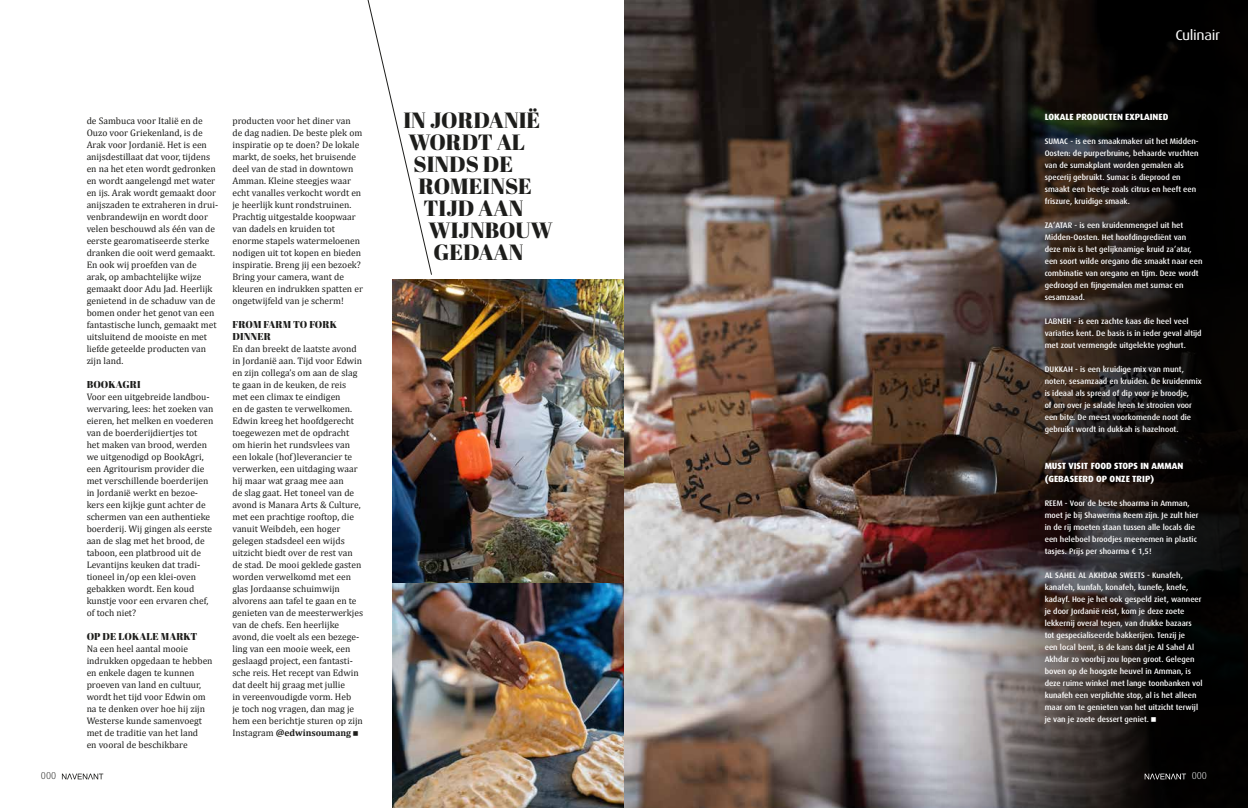
<style>
.page{position:relative;width:1248px;height:808px;background:#fff}
.page>*{position:absolute;margin:0;border:0;box-sizing:border-box;transform-origin:0 0}
.t1{font:22px "Abril Fatface";color:#1d1d1b}
.t2{font:14px "Dax Pro";letter-spacing:-.025em;color:#fff;scale:1.1 1}
.t3{font:10px/12px "Abril Fatface";letter-spacing:.01em;color:#1d1d1b}
.t4{font:300 10px "Dax Pro";color:#1d1d1b}
.t5{font:300 10px "Dax Pro";color:#fff}
.t6{font:9.5px/12px "Cambria";color:#1d1d1b}
.t7{font:800 9px/13px "Dax Pro";color:#fff}
.t8{font:500 8px/12px "Dax Pro";color:#fff}
.s1{font-weight:700}
</style>
<div class="page">
<img style="left:392px;top:583px;width:232px;height:225px">
<img style="left:392px;top:279px;width:232px;height:304px">
<img style="left:624px;top:0;width:304px;height:808px">
<svg style="left:928px;top:0;width:319px;height:808px;background:#2e2725"></svg>
<svg style="left:62px;top:774px;width:41px;height:5px"></svg>
<svg style="left:1144px;top:774px;width:41px;height:5px"></svg>
<svg style="left:367px;top:0;width:65px;height:275px"></svg>
<p class="t6" style="left:87px;top:115px;width:133px">de Sambuca voor Italië en de<br>Ouzo voor Griekenland, is de<br>Arak voor Jordanië. Het is een anijsdestillaat dat voor, tijdens en na het eten wordt gedronken en wordt aangelengd met water en ijs. Arak wordt gemaakt door anijszaden te extraheren in drui&shy;venbrandewijn en wordt door velen beschouwd als één van de eerste gearomatiseerde sterke dranken die ooit werd gemaakt.<br>En ook wij proefden van de arak, op ambachtelijke wijze gemaakt door Adu Jad. Heerlijk genietend in de schaduw van de bomen onder het genot van een fantastische lunch, gemaakt met uitsluitend de mooiste en met liefde geteelde producten van zijn land.</p>
<p class="t3" style="left:87px;top:379px;width:55px">BOOKAGRI</p>
<p class="t6" style="left:87px;top:391px;width:128px">Voor een uitgebreide landbou&shy;wervaring, lees: het zoeken van eieren, het melken en voederen van de boerderijdiertjes tot<br>het maken van brood, werden we uitgenodigd op BookAgri, een Agritourism provider die met verschillende boerderijen in Jordanië werkt en bezoe&shy;kers een kijkje gunt achter de schermen van een authentieke boerderij. Wij gingen als eerste aan de slag met het brood, de taboon, een platbrood uit de<br>Levantijns keuken dat tradi&shy;tioneel in/op een klei-oven gebakken wordt. Een koud kunstje voor een ervaren chef, of toch niet?</p>
<p class="t3" style="left:87px;top:631px;width:112px">OP DE LOKALE MARKT</p>
<p class="t6" style="left:87px;top:643px;width:127px">Na een heel aantal mooie indrukken opgedaan te hebben en enkele dagen te kunnen proeven van land en cultuur, wordt het tijd voor Edwin om na te denken over hoe hij zijn<br>Westerse kunde samenvoegt met de traditie van het land<br>en vooral de beschikbare</p>
<p class="t6" style="left:232px;top:115px;width:132px">producten voor het diner van de dag nadien. De beste plek om inspiratie op te doen? De lokale markt, de soeks, het bruisende deel van de stad in downtown<br>Amman. Kleine steegjes waar echt vanalles verkocht wordt en je heerlijk kunt rondstruinen.<br>Prachtig uitgestalde koopwaar van dadels en kruiden tot enorme stapels watermeloenen nodigen uit tot kopen en bieden inspiratie. Breng jij een bezoek?<br>Bring your camera, want de kleuren en indrukken spatten er ongetwijfeld van je scherm!</p>
<p class="t3" style="left:232px;top:319px;width:106px">FROM FARM TO FORK<br>DINNER</p>
<p class="t6" style="left:232px;top:343px;width:132px">En dan breekt de laatste avond in Jordanië aan. Tijd voor Edwin en zijn collega’s om aan de slag te gaan in de keuken, de reis met een climax te eindigen<br>en de gasten te verwelkomen.<br>Edwin kreeg het hoofdgerecht toegewezen met de opdracht om hierin het rundsvlees van een lokale (hof)leverancier te verwerken, een uitdaging waar hij maar wat graag mee aan<br>de slag gaat. Het toneel van de avond is Manara Arts &amp; Culture, met een prachtige rooftop, die vanuit Weibdeh, een hoger gelegen stadsdeel een wijds uitzicht biedt over de rest van de stad. De mooi geklede gasten worden verwelkomd met een glas Jordaanse schuimwijn alvorens aan tafel te gaan en te genieten van de meesterwerkjes van de chefs. Een heerlijke avond, die voelt als een bezege&shy;ling van een mooie week, een geslaagd project, een fantasti&shy;sche reis. Het recept van Edwin dat deelt hij graag met jullie<br>in vereenvoudigde vorm. Heb<br>je toch nog vragen, dan mag je hem een berichtje sturen op zijn<br>Instagram <span class="s1">@edwinsoumang</span> ■</p>
<h1 class="t1" style="left:403px;top:105px;width:138px">IN JORDANIË</h1>
<h1 class="t1" style="left:408px;top:127px;width:118px">WORDT AL</h1>
<h1 class="t1" style="left:413px;top:149px;width:101px">SINDS DE</h1>
<h1 class="t1" style="left:418px;top:171px;width:115px">ROMEINSE</h1>
<h1 class="t1" style="left:423px;top:193px;width:102px">TIJD AAN</h1>
<h1 class="t1" style="left:428px;top:215px;width:126px">WIJNBOUW</h1>
<h1 class="t1" style="left:433px;top:237px;width:92px">GEDAAN</h1>
<h2 class="t2" style="left:1175px;top:26px;width:42px">Culinair</h2>
<p class="t7" style="left:1044px;top:110px;width:125px">LOKALE PRODUCTEN EXPLAINED</p>
<p class="t8" style="left:1044px;top:135px;width:155px">SUMAC - is een smaakmaker uit het Midden-Oosten: de purperbruine, behaarde vruchten van de sumakplant worden gemalen als specerij gebruikt. Sumac is dieprood en smaakt een beetje zoals citrus en heeft een friszure, kruidige smaak.</p>
<p class="t8" style="left:1044px;top:219px;width:159px">ZA’ATAR - is een kruidenmengsel uit het Midden-Oosten. Het hoofdingrediënt van deze mix is het gelijknamige kruid za’atar, een soort wilde oregano die smaakt naar een combinatie van oregano en tijm. Deze wordt gedroogd en fijngemalen met sumac en sesamzaad.</p>
<p class="t8" style="left:1044px;top:315px;width:158px">LABNEH - is een zachte kaas die heel veel variaties kent. De basis is in ieder geval altijd met zout vermengde uitgelekte yoghurt.</p>
<p class="t8" style="left:1044px;top:363px;width:158px">DUKKAH - is een kruidige mix van munt, noten, sesamzaad en kruiden. De kruidenmix is ideaal als spread of dip voor je broodje,<br>of om over je salade heen te strooien voor een bite. De meest voorkomende noot die gebruikt wordt in dukkah is hazelnoot.</p>
<p class="t7" style="left:1044px;top:459px;width:140px">MUST VISIT FOOD STOPS IN AMMAN (GEBASEERD OP ONZE TRIP)</p>
<p class="t8" style="left:1044px;top:497px;width:155px">REEM - Voor de beste shoarma in Amman, moet je bij Shawerma Reem zijn. Je zult hier in de rij moeten staan tussen alle locals die een heleboel broodjes meenemen in plastic tasjes. Prijs per shoarma € 1,5!</p>
<p class="t8" style="left:1044px;top:569px;width:159px">AL SAHEL AL AKHDAR SWEETS - Kunafeh, kanafeh, kunfah, konafeh, kunefe, knefe, kadayf. Hoe je het ook gespeld ziet, wanneer je door Jordanië reist, kom je deze zoete lekkernij overal tegen, van drukke bazaars tot gespecialiseerde bakkerijen. Tenzij je<br>een local bent, is de kans dat je Al Sahel Al Akhdar zo voorbij zou lopen groot. Gelegen boven op de hoogste heuvel in Amman, is deze ruime winkel met lange toonbanken vol kunafeh een verplichte stop, al is het alleen maar om te genieten van het uitzicht terwijl je van je zoete dessert geniet. ■</p>
<p class="t4" style="left:41px;top:770px;width:17px">000</p>
<p class="t5" style="left:1191px;top:770px;width:17px">000</p>
</div>
